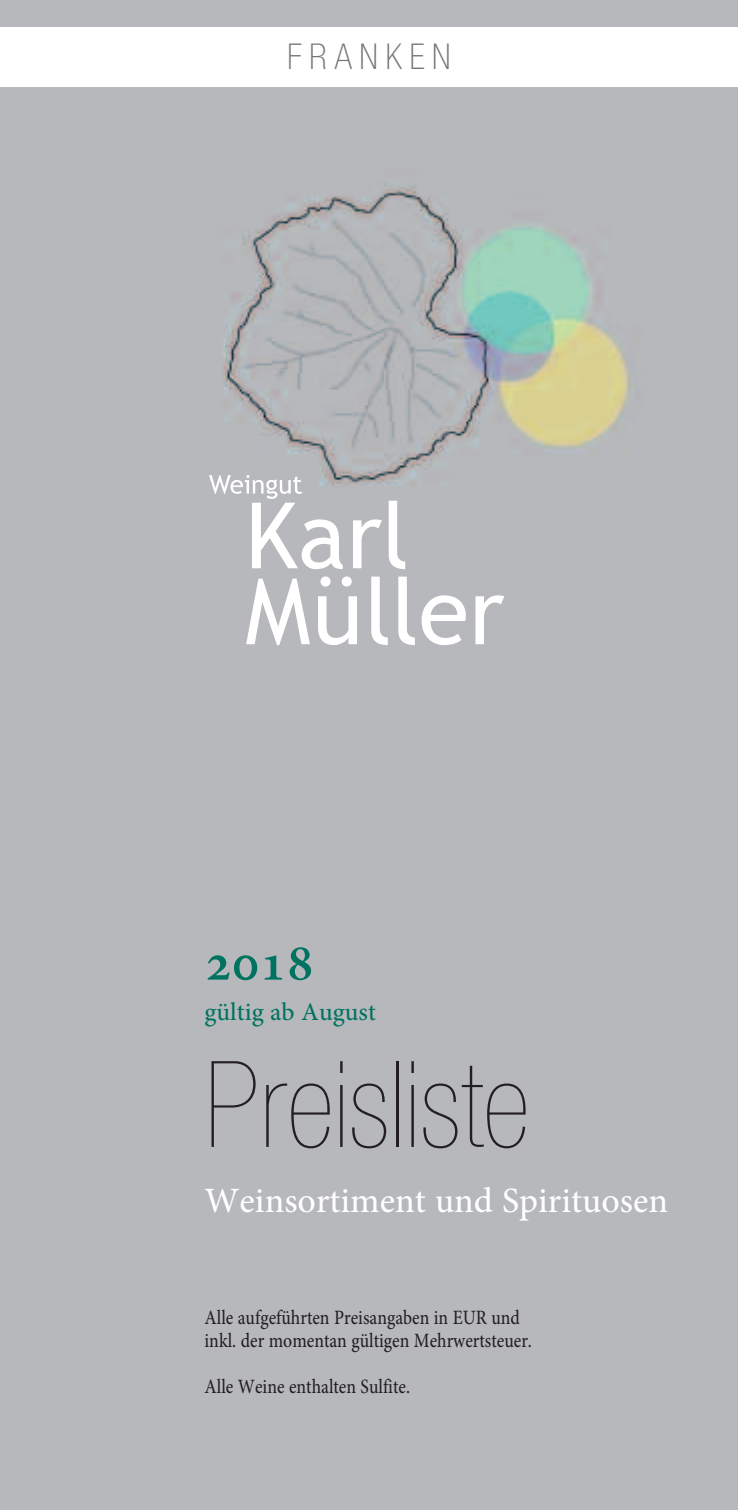
<style>
.page{position:relative;width:738px;height:1510px;background:#fff}
.page>*{position:absolute;margin:0;border:0;box-sizing:border-box;transform-origin:0 0}
.t1{font:900 condensed 120px "Helvetica Neue";color:#231f20}
.t2{font:700 52.5px "Adobe Hebrew";color:#007360}
.t3{font:100 condensed 35.75px "Helvetica Neue";letter-spacing:.21em;color:#757679}
.t4{font:35px "Adobe Hebrew";color:#fff}
.t5{font:25px "Adobe Hebrew";color:#007360}
.t6{font:20px/23px "Adobe Hebrew";color:#231f20;scale:.86 1}
</style>
<div class="page">
<div style="left:0;top:0;width:737px;height:1509px;background:#b6b8bb"></div>
<div style="left:0;top:27px;width:737px;height:60px;background:#fff"></div>
<svg style="left:353px;top:519px;width:28px;height:49px"></svg>
<svg style="left:388px;top:500px;width:17px;height:69px"></svg>
<svg style="left:246px;top:578px;width:63px;height:67px"></svg>
<svg style="left:318px;top:576px;width:38px;height:69px"></svg>
<svg style="left:371px;top:576px;width:16px;height:69px"></svg>
<svg style="left:398px;top:576px;width:16px;height:69px"></svg>
<svg style="left:421px;top:595px;width:44px;height:50px"></svg>
<svg style="left:475px;top:595px;width:29px;height:49px"></svg>
<svg style="left:209px;top:475px;width:133px;height:94px"></svg>
<h3 class="t3" style="left:287px;top:43px;width:165px">FRANKEN</h3>
<h2 class="t2" style="left:204px;top:942px;width:111px">2018</h2>
<p class="t5" style="left:204px;top:1002px;width:173px">gültig ab August</p>
<h1 class="t1" style="left:204px;top:1061px;width:326px">Preisliste</h1>
<h3 class="t4" style="left:204px;top:1187px;width:465px">Weinsortiment und Spirituosen</h3>
<p class="t6" style="left:204px;top:1308px;width:382px">Alle aufgeführten Preisangaben in EUR und inkl. der momentan gültigen Mehrwertsteuer.</p>
<p class="t6" style="left:204px;top:1377px;width:240px">Alle Weine enthalten Sulfite.</p>
</div>
